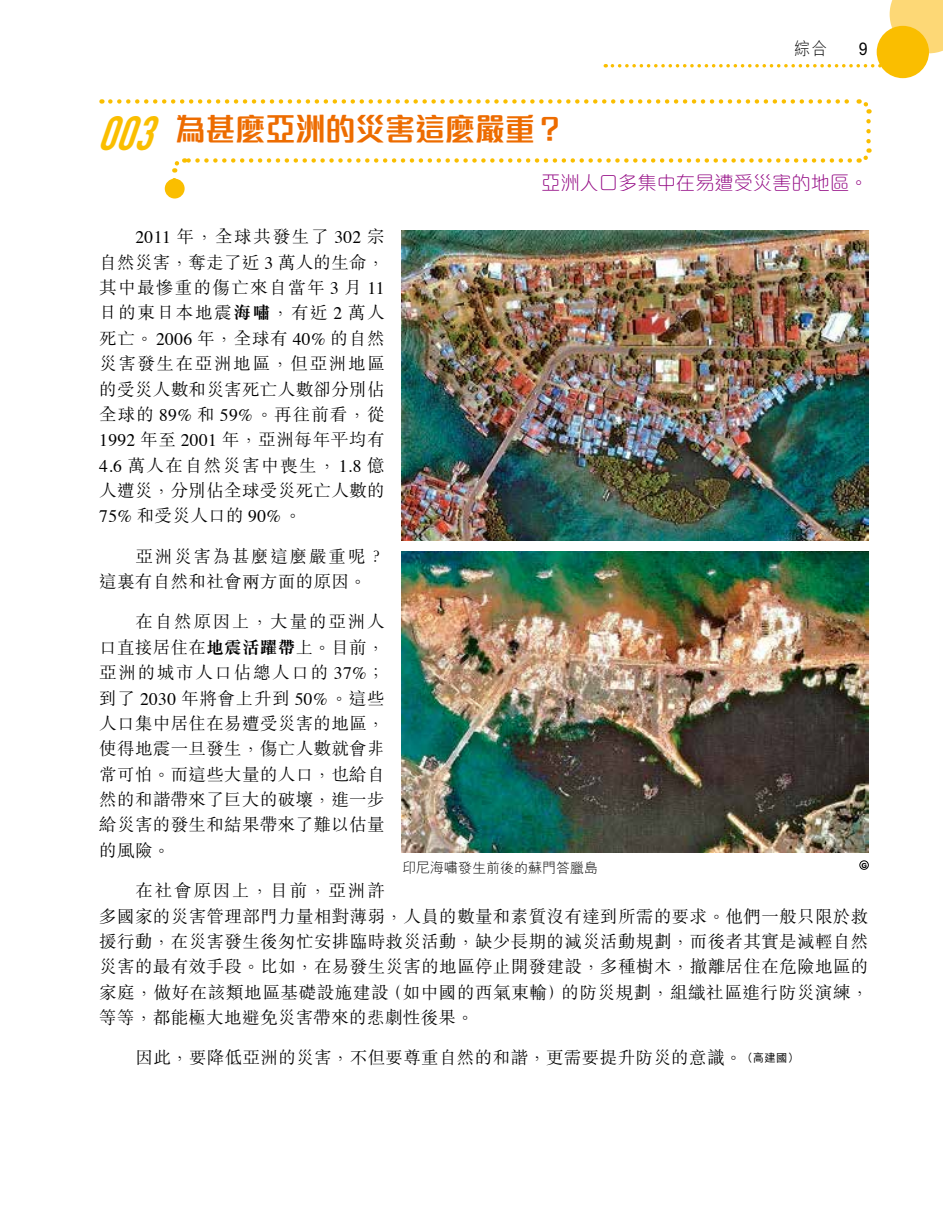
<style>
.page{position:relative;width:943px;height:1216px;background:#fff}
.page>*{position:absolute;margin:0;border:0;box-sizing:border-box;transform-origin:0 0}
.t1{font:italic 700 47.25px "DIN Cond";color:#fabe00;scale:.95 1}
.t2{font:700 31.5px "M Finance HK";color:#ed6c00;scale:.95 1}
.t3{font:300 19.25px "M Elle HK";color:#920783}
.t4{font:300 17.5px/25.4px "M Sung HK";letter-spacing:.02em;color:#000;text-align:justify}
.t5{font:300 17.5px "M Hei HK";color:#000;scale:.9 1}
.t6{font:500 17.5px "M Hei HK";color:#000;scale:.9 1}
.t7{font:300 14px "M Hei HK";color:#000}
.t8{font:800 7px "M Hei HK";color:#000}
.s1{font-family:"Times";font-weight:400}
.s2{font-weight:700}
.s3{font-family:"M Hei HK";font-weight:500;font-size:11.38px}
</style>
<div class="page">
<div style="left:889px;top:0;width:54px;height:53px;background:#fdd876"></div>
<div style="left:876px;top:26px;width:53px;height:52px;background:#fabe00;border-radius:50%"></div>
<svg style="left:605px;top:64px;width:277px;height:3px"></svg>
<div style="left:165px;top:179px;width:20px;height:19px;background:#fabe00;border-radius:50%"></div>
<svg style="left:110px;top:99px;width:762px;height:15px"></svg>
<svg style="left:856px;top:121px;width:16px;height:42px"></svg>
<svg style="left:172px;top:158px;width:677px;height:15px"></svg>
<img style="left:401px;top:230px;width:467px;height:622px">
<div style="left:396px;top:541px;width:477px;height:10px;background:#fff"></div>
<div style="left:859px;top:860px;width:9px;height:9px;border:1px solid #000;border-radius:50%"></div>
<p class="t5" style="left:794px;top:40px;width:38px">綜合</p>
<p class="t6" style="left:858px;top:36px;width:11px">9</p>
<h1 class="t1" style="left:97px;top:104px;width:78px">003</h1>
<h2 class="t2" style="left:176px;top:112px;width:411px">為甚麼亞洲的災害這麼嚴重？</h2>
<p class="t3" style="left:541px;top:173px;width:329px">亞洲人口多集中在易遭受災害的地區。</p>
<p class="t4" style="left:99px;top:223px;width:287px;text-indent:36px"><span class="s1">2011</span> 年，全球共發生了 <span class="s1">302</span> 宗自然災害，奪走了近 <span class="s1">3</span> 萬人的生命，其中最慘重的傷亡來自當年 <span class="s1">3</span> 月 <span class="s1">11</span>日的東日本地震<span class="s2">海嘯</span>，有近 <span class="s1">2</span> 萬人死亡。 <span class="s1">2006</span> 年，全球有 <span class="s1">40%</span> 的自然災害發生在亞洲地區，但亞洲地區的受災人數和災害死亡人數卻分別佔全球的 <span class="s1">89%</span> 和 <span class="s1">59%</span>。再往前看，從<span class="s1">1992</span> 年至 <span class="s1">2001</span> 年，亞洲每年平均有<span class="s1">4.6</span> 萬人在自然災害中喪生，<span class="s1">1.8</span> 億人遭災，分別佔全球受災死亡人數的<span class="s1">75%</span> 和受災人口的 <span class="s1">90%</span> 。</p>
<p class="t4" style="left:99px;top:542px;width:287px;text-indent:36px">亞洲災害為甚麼這麼嚴重呢？這裏有自然和社會兩方面的原因。</p>
<p class="t4" style="left:99px;top:608px;width:287px;text-indent:36px">在自然原因上，大量的亞洲人口直接居住在<span class="s2">地震活躍帶</span>上。目前，亞洲的城市人口佔總人口的 <span class="s1">37%</span>；到了 <span class="s1">2030</span> 年將會上升到 <span class="s1">50%</span> 。這些人口集中居住在易遭受災害的地區，使得地震一旦發生，傷亡人數就會非常可怕。而這些大量的人口，也給自然的和諧帶來了巨大的破壞，進一步給災害的發生和結果帶來了難以估量的風險。</p>
<p class="t4" style="left:99px;top:876px;width:771px;text-align:left;text-indent:36px">在社會原因上，目前，亞洲許<br>多國家的災害管理部門力量相對薄弱，人員的數量和素質沒有達到所需的要求。他們一般只限於救援行動，在災害發生後匆忙安排臨時救災活動，缺少長期的減災活動規劃，而後者其實是減輕自然災害的最有效手段。比如，在易發生災害的地區停止開發建設，多種樹木，撤離居住在危險地區的家庭，做好在該類地區基礎設施建設（如中國的西氣東輸）的防災規劃，組織社區進行防災演練，等等，都能極大地避免災害帶來的悲劇性後果。</p>
<p class="t4" style="left:135px;top:1044px;width:665px">因此，要降低亞洲的災害，不但要尊重自然的和諧，更需要提升防災的意識。<span class="s3">（高建國）</span></p>
<p class="t7" style="left:402px;top:860px;width:197px">印尼海嘯發生前後的蘇門答臘島</p>
<p class="t8" style="left:861px;top:861px;width:7px">G</p>
</div>
